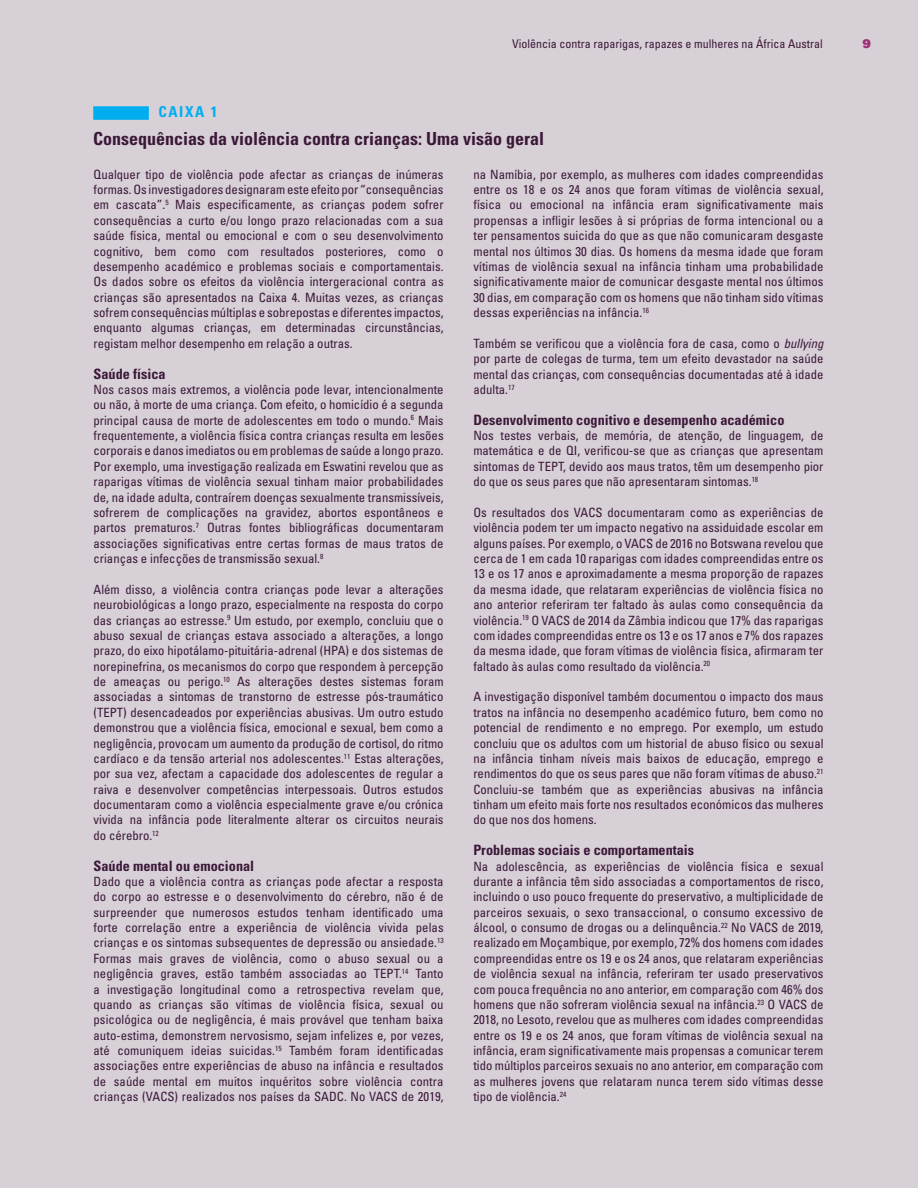
<style>
.page{position:relative;width:918px;height:1188px;background:#d7d0d7}
.page>*{position:absolute;margin:0;border:0;box-sizing:border-box;transform-origin:0 0}
.Paragraph_Text_E{font:700 condensed 18px "Univers LT Std";color:#3b1838}
.Paragraph_Text_E-2{font:700 condensed 15px "Univers LT Std";letter-spacing:.11em;color:#00aeef}
.t1{font:700 condensed 14.25px "Univers LT Std";color:#3b1838}
.t2{font:condensed 12.75px/15.3px "Univers LT Std";color:#3b1838;text-align:justify}
.t3{font:condensed 12px "Univers LT Std";color:#3b1838}
.t4{font:12px "Univers LT Std X Black";color:#9f3178}
.s1{font-style:italic}
</style>
<div class="page">
<div style="left:93px;top:106px;width:56px;height:14px;background:#00aeef"></div>
<p class="t3" style="left:512px;top:37px;width:312px">Violência contra raparigas, rapazes e mulheres na África Austral</p>
<p class="t4" style="left:862px;top:36px;width:10px">9</p>
<p class="Paragraph_Text_E-2" style="left:158px;top:103px;width:61px">CAIXA 1</p>
<p class="Paragraph_Text_E" style="left:93px;top:128px;width:452px">Consequências da violência contra crianças: Uma visão geral</p>
<p class="t2" style="left:94px;top:166px;width:352px">Qualquer tipo de violência pode afectar as crianças de inúmeras formas. Os investigadores designaram este efeito por “consequências em cascata”.<sup>5</sup> Mais especificamente, as crianças podem sofrer consequências a curto e/ou longo prazo relacionadas com a sua saúde física, mental ou emocional e com o seu desenvolvimento cognitivo, bem como com resultados posteriores, como o desempenho académico e problemas sociais e comportamentais.<br>Os dados sobre os efeitos da violência intergeracional contra as crianças são apresentados na Caixa 4. Muitas vezes, as crianças sofrem consequências múltiplas e sobrepostas e diferentes impactos, enquanto algumas crianças, em determinadas circunstâncias, registam melhor desempenho em relação a outras.</p>
<p class="t1" style="left:94px;top:365px;width:74px">Saúde física</p>
<p class="t2" style="left:94px;top:382px;width:352px">Nos casos mais extremos, a violência pode levar, intencionalmente ou não, à morte de uma criança. Com efeito, o homicídio é a segunda principal causa de morte de adolescentes em todo o mundo.<sup>6</sup> Mais frequentemente, a violência física contra crianças resulta em lesões corporais e danos imediatos ou em problemas de saúde a longo prazo.<br>Por exemplo, uma investigação realizada em Eswatini revelou que as raparigas vítimas de violência sexual tinham maior probabilidades de, na idade adulta, contraírem doenças sexualmente transmissíveis, sofrerem de complicações na gravidez, abortos espontâneos e partos prematuros.<sup>7</sup> Outras fontes bibliográficas documentaram associações significativas entre certas formas de maus tratos de crianças e infecções de transmissão sexual.<sup>8</sup></p>
<p class="t2" style="left:94px;top:581px;width:352px">Além disso, a violência contra crianças pode levar a alterações neurobiológicas a longo prazo, especialmente na resposta do corpo das crianças ao estresse.<sup>9</sup> Um estudo, por exemplo, concluiu que o abuso sexual de crianças estava associado a alterações, a longo prazo, do eixo hipotálamo-pituitária-adrenal (HPA) e dos sistemas de norepinefrina, os mecanismos do corpo que respondem à percepção de ameaças ou perigo.<sup>10</sup> As alterações destes sistemas foram associadas a sintomas de transtorno de estresse pós-traumático (TEPT) desencadeados por experiências abusivas. Um outro estudo demonstrou que a violência física, emocional e sexual, bem como a negligência, provocam um aumento da produção de cortisol, do ritmo cardíaco e da tensão arterial nos adolescentes.<sup>11</sup> Estas alterações, por sua vez, afectam a capacidade dos adolescentes de regular a raiva e desenvolver competências interpessoais. Outros estudos documentaram como a violência especialmente grave e/ou crónica vivida na infância pode literalmente alterar os circuitos neurais do cérebro.<sup>12</sup></p>
<p class="t1" style="left:94px;top:857px;width:162px">Saúde mental ou emocional</p>
<p class="t2" style="left:94px;top:874px;width:352px">Dado que a violência contra as crianças pode afectar a resposta do corpo ao estresse e o desenvolvimento do cérebro, não é de surpreender que numerosos estudos tenham identificado uma forte correlação entre a experiência de violência vivida pelas crianças e os sintomas subsequentes de depressão ou ansiedade.<sup>13<br></sup>Formas mais graves de violência, como o abuso sexual ou a negligência graves, estão também associadas ao TEPT.<sup>14</sup> Tanto a investigação longitudinal como a retrospectiva revelam que, quando as crianças são vítimas de violência física, sexual ou psicológica ou de negligência, é mais provável que tenham baixa auto-estima, demonstrem nervosismo, sejam infelizes e, por vezes, até comuniquem ideias suicidas.<sup>15</sup> Também foram identificadas associações entre experiências de abuso na infância e resultados de saúde mental em muitos inquéritos sobre violência contra crianças (VACS) realizados nos países da SADC. No VACS de 2019,</p>
<p class="t2" style="left:473px;top:166px;width:352px">na Namíbia, por exemplo, as mulheres com idades compreendidas entre os 18 e os 24 anos que foram vítimas de violência sexual, física ou emocional na infância eram significativamente mais propensas a infligir lesões à si próprias de forma intencional ou a ter pensamentos suicida do que as que não comunicaram desgaste mental nos últimos 30 dias. Os homens da mesma idade que foram vítimas de violência sexual na infância tinham uma probabilidade significativamente maior de comunicar desgaste mental nos últimos 30 dias, em comparação com os homens que não tinham sido vítimas dessas experiências na infância.<sup>16</sup></p>
<p class="t2" style="left:473px;top:335px;width:352px">Também se verificou que a violência fora de casa, como o <span class="s1">bullying </span>por parte de colegas de turma, tem um efeito devastador na saúde mental das crianças, com consequências documentadas até à idade adulta.<sup>17</sup></p>
<p class="t1" style="left:473px;top:411px;width:313px">Desenvolvimento cognitivo e desempenho académico</p>
<p class="t2" style="left:473px;top:428px;width:352px">Nos testes verbais, de memória, de atenção, de linguagem, de matemática e de QI, verificou-se que as crianças que apresentam sintomas de TEPT, devido aos maus tratos, têm um desempenho pior do que os seus pares que não apresentaram sintomas.<sup>18</sup></p>
<p class="t2" style="left:473px;top:505px;width:352px">Os resultados dos VACS documentaram como as experiências de violência podem ter um impacto negativo na assiduidade escolar em alguns países. Por exemplo, o VACS de 2016 no Botswana revelou que cerca de 1 em cada 10 raparigas com idades compreendidas entre os 13 e os 17 anos e aproximadamente a mesma proporção de rapazes da mesma idade, que relataram experiências de violência física no ano anterior referiram ter faltado às aulas como consequência da violência.<sup>19</sup> O VACS de 2014 da Zâmbia indicou que 17% das raparigas com idades compreendidas entre os 13 e os 17 anos e 7% dos rapazes da mesma idade, que foram vítimas de violência física, afirmaram ter faltado às aulas como resultado da violência.<sup>20</sup></p>
<p class="t2" style="left:473px;top:689px;width:352px">A investigação disponível também documentou o impacto dos maus tratos na infância no desempenho académico futuro, bem como no potencial de rendimento e no emprego. Por exemplo, um estudo concluiu que os adultos com um historial de abuso físico ou sexual na infância tinham níveis mais baixos de educação, emprego e rendimentos do que os seus pares que não foram vítimas de abuso.<sup>21<br></sup>Concluiu-se também que as experiências abusivas na infância tinham um efeito mais forte nos resultados económicos das mulheres do que nos dos homens.</p>
<p class="t1" style="left:473px;top:841px;width:222px">Problemas sociais e comportamentais</p>
<p class="t2" style="left:473px;top:858px;width:352px">Na adolescência, as experiências de violência física e sexual durante a infância têm sido associadas a comportamentos de risco, incluindo o uso pouco frequente do preservativo, a multiplicidade de parceiros sexuais, o sexo transaccional, o consumo excessivo de álcool, o consumo de drogas ou a delinquência.<sup>22</sup> No VACS de 2019, realizado em Moçambique, por exemplo, 72% dos homens com idades compreendidas entre os 19 e os 24 anos, que relataram experiências de violência sexual na infância, referiram ter usado preservativos com pouca frequência no ano anterior, em comparação com 46% dos homens que não sofreram violência sexual na infância.<sup>23</sup> O VACS de 2018, no Lesoto, revelou que as mulheres com idades compreendidas entre os 19 e os 24 anos, que foram vítimas de violência sexual na infância, eram significativamente mais propensas a comunicar terem tido múltiplos parceiros sexuais no ano anterior, em comparação com as mulheres jovens que relataram nunca terem sido vítimas desse tipo de violência.<sup>24</sup></p>
</div>
